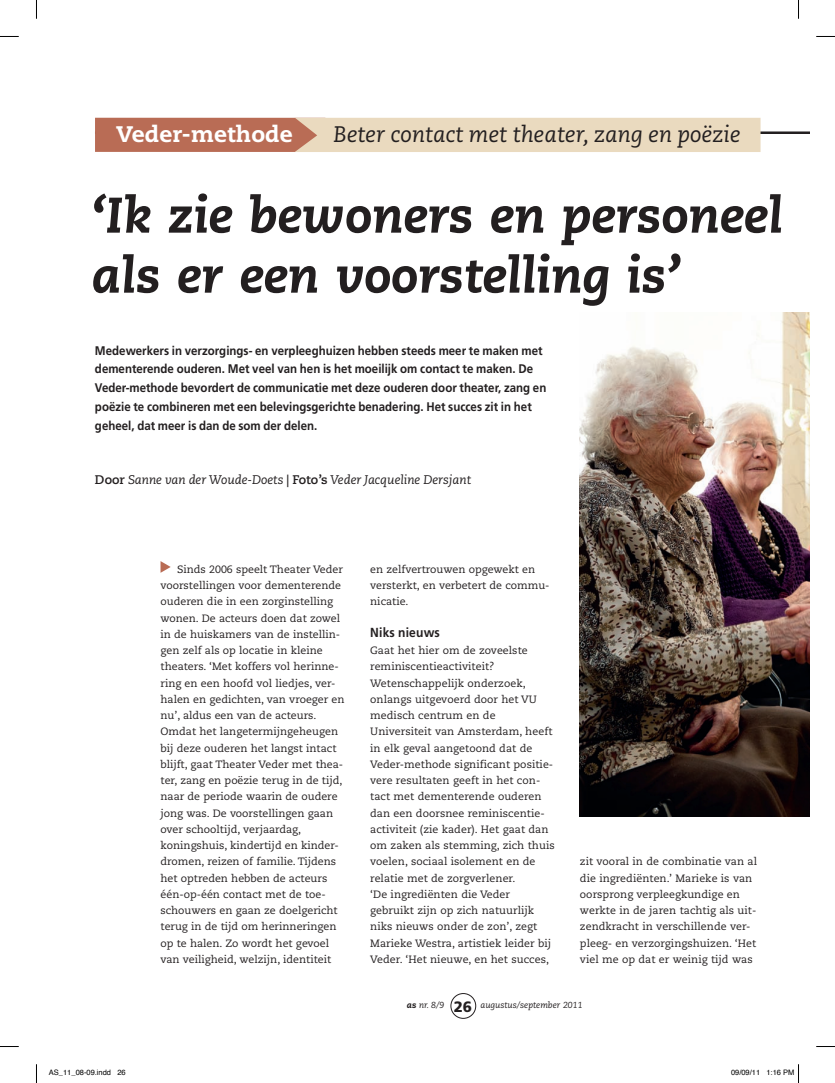
<style>
.page{position:relative;width:835px;height:1083px;background:#fff}
.page>*{position:absolute;margin:0;border:0;box-sizing:border-box;transform-origin:0 0}
.t1{font:italic 800 50px/60px "Caecilia";color:#231f20}
.t2{font:italic 22.5px "Caecilia";letter-spacing:.005em;color:#231f20}
.t3{font:800 22.5px "Caecilia";letter-spacing:.005em;color:#fff}
.t4{font:900 15px "Frutiger";color:#231f20}
.t5{font:700 13.12px "Frutiger";letter-spacing:.015em;color:#231f20;scale:.92 1}
.t6{font:700 12.5px/18.8px "Frutiger";color:#231f20;scale:.92 1}
.t7{font:italic 12.5px "Caecilia";color:#231f20}
.t8{font:10.62px/16.2px "Caecilia";color:#231f20}
.t9{font:italic 8.75px "Caecilia";color:#231f20}
.t10{font:7.5px "Helvetica";color:#000}
.s1{font-weight:700;font-style:normal}
.s2{font-weight:800}
</style>
<div class="page">
<hr style="left:95px;top:131px;width:714px;height:3px;background:#231f20">
<img style="left:580px;top:313px;width:229px;height:503px">
<svg style="left:160px;top:561px;width:11px;height:12px"></svg>
<div style="left:95px;top:118px;width:230px;height:34px;background:#b96c55"></div>
<div style="left:295px;top:118px;width:465px;height:34px;background:#eadabf"></div>
<div style="left:451px;top:993px;width:25px;height:25px;border:1px solid #231f20;border-radius:50%"></div>
<svg style="left:0;top:36px;width:19px;height:1px"></svg>
<svg style="left:816px;top:36px;width:19px;height:1px"></svg>
<svg style="left:0;top:1046px;width:19px;height:1px"></svg>
<svg style="left:816px;top:1046px;width:19px;height:1px"></svg>
<svg style="left:36px;top:0;width:1px;height:19px"></svg>
<svg style="left:36px;top:1064px;width:1px;height:19px"></svg>
<svg style="left:798px;top:0;width:1px;height:19px"></svg>
<svg style="left:798px;top:1064px;width:1px;height:19px"></svg>
<h2 class="t3" style="left:116px;top:120px;width:178px">Veder-methode</h2>
<h2 class="t2" style="left:333px;top:122px;width:408px">Beter contact met theater, zang en poëzie</h2>
<h1 class="t1" style="left:91px;top:186px;width:693px">‘Ik zie bewoners en personeel als er een voorstelling is’</h1>
<p class="t6" style="left:95px;top:341px;width:492px">Medewerkers in verzorgings- en verpleeghuizen hebben steeds meer te maken met dementerende ouderen. Met veel van hen is het moeilijk om contact te maken. De Veder-methode bevordert de communicatie met deze ouderen door theater, zang en poëzie te combineren met een belevingsgerichte benadering. Het succes zit in het geheel, dat meer is dan de som der delen.</p>
<p class="t7" style="left:95px;top:472px;width:378px"><span class="s1">Door</span> Sanne van der Woude-Doets <span class="s1">| Foto’s</span> Veder Jacqueline Dersjant</p>
<p class="t8" style="left:160px;top:561px;width:185px;text-indent:17px">Sinds 2006 speelt Theater Veder voorstellingen voor dementerende ouderen die in een zorginstelling wonen. De acteurs doen dat zowel in de huiskamers van de instellin&shy;gen zelf als op locatie in kleine theaters. ‘Met koffers vol herinne&shy;ring en een hoofd vol liedjes, ver&shy;halen en gedichten, van vroeger en nu’, aldus een van de acteurs.<br>Omdat het langetermijngeheugen bij deze ouderen het langst intact blijft, gaat Theater Veder met thea&shy;ter, zang en poëzie terug in de tijd, naar de periode waarin de oudere jong was. De voorstellingen gaan over schooltijd, verjaardag, koningshuis, kindertijd en kinder&shy;dromen, reizen of familie. Tijdens het optreden hebben de acteurs één-op-één contact met de toe&shy;schouwers en gaan ze doelgericht terug in de tijd om herinneringen op te halen. Zo wordt het gevoel van veiligheid, welzijn, identiteit</p>
<p class="t8" style="left:370px;top:561px;width:181px">en zelfvertrouwen opgewekt en versterkt, en verbetert de commu&shy;nicatie.</p>
<p class="t5" style="left:370px;top:624px;width:77px">Niks nieuws</p>
<p class="t8" style="left:370px;top:642px;width:186px">Gaat het hier om de zoveelste reminiscentieactiviteit?<br>Wetenschappelijk onderzoek, onlangs uitgevoerd door het VU medisch centrum en de<br>Universiteit van Amsterdam, heeft in elk geval aangetoond dat de<br>Veder-methode significant positie&shy;vere resultaten geeft in het con&shy;tact met dementerende ouderen dan een doorsnee reminiscentie&shy;activiteit (zie kader). Het gaat dan om zaken als stemming, zich thuis voelen, sociaal isolement en de relatie met de zorgverlener.<br>‘De ingrediënten die Veder gebruikt zijn op zich natuurlijk niks nieuws onder de zon’, zegt<br>Marieke Westra, artistiek leider bij<br>Veder. ‘Het nieuwe, en het succes,</p>
<p class="t8" style="left:580px;top:854px;width:179px">zit vooral in de combinatie van al die ingrediënten.’ Marieke is van oorsprong verpleegkundige en werkte in de jaren tachtig als uit&shy;zendkracht in verschillende ver&shy;pleeg- en verzorgingshuizen. ‘Het viel me op dat er weinig tijd was</p>
<h3 class="t4" style="left:454px;top:997px;width:20px">26</h3>
<p class="t9" style="left:407px;top:1000px;width:39px"><span class="s2">as</span> nr. 8/9</p>
<p class="t9" style="left:480px;top:1000px;width:104px">augustus/september 2011</p>
<p class="t10" style="left:49px;top:1067px;width:78px">AS_11_08-09.indd 26</p>
<p class="t10" style="left:731px;top:1067px;width:65px">09/09/11 1:16 PM</p>
</div>
